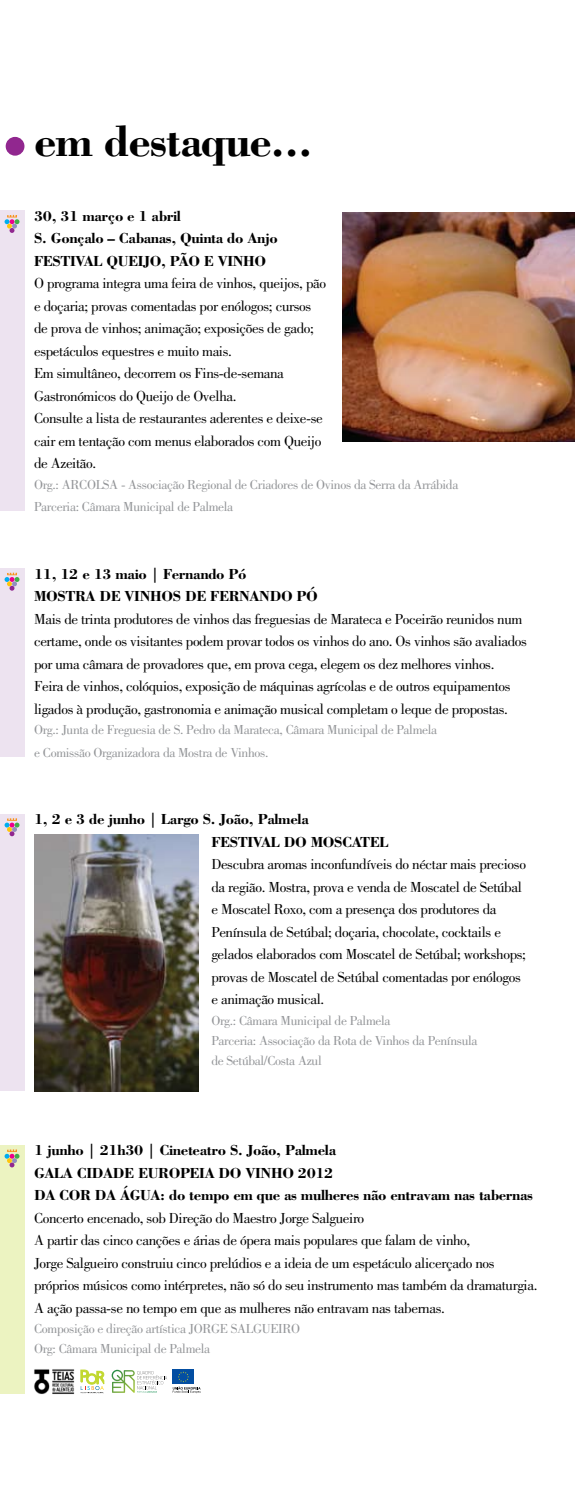
<style>
.page{position:relative;width:575px;height:1489px;background:#fff}
.page>*{position:absolute;margin:0;border:0;box-sizing:border-box;transform-origin:0 0}
.t1{font:700 45px "Bodoni Std";letter-spacing:-.025em;color:#000}
.t2{font:15px/22.5px "Bodoni Std";letter-spacing:-.025em;color:#000}
.t3{font:700 15px/22.5px "Bodoni Std";letter-spacing:-.025em;color:#000}
.t4{font:13.5px/20.2px "Bodoni Std";letter-spacing:-.025em;color:#939598}
</style>
<div class="page">
<img style="left:342px;top:212px;width:232px;height:229px">
<img style="left:34px;top:834px;width:164px;height:257px">
<img style="left:34px;top:1369px;width:41px;height:25px">
<svg style="left:80px;top:1369px;width:24px;height:22px"></svg>
<svg style="left:111px;top:1369px;width:89px;height:24px"></svg>
<div style="left:0;top:210px;width:24px;height:301px;background:#ede3f0"></div>
<div style="left:0;top:568px;width:24px;height:189px;background:#ede3f0"></div>
<div style="left:0;top:814px;width:24px;height:276px;background:#ede3f0"></div>
<div style="left:0;top:1145px;width:24px;height:248px;background:#ecf3c1"></div>
<svg style="left:5px;top:215px;width:14px;height:18px"></svg>
<svg style="left:5px;top:572px;width:14px;height:18px"></svg>
<svg style="left:5px;top:818px;width:14px;height:18px"></svg>
<svg style="left:5px;top:1149px;width:14px;height:18px"></svg>
<div style="left:6px;top:137px;width:18px;height:19px;background:#91278f;border-radius:50%"></div>
<h1 class="t1" style="left:34px;top:112px;width:281px">em destaque...</h1>
<p class="t3" style="left:34px;top:204px;width:245px">30, 31 março e 1 abril<br>S. Gonçalo – Cabanas, Quinta do Anjo<br>FESTIVAL QUEIJO, PÃO E VINHO</p>
<p class="t2" style="left:34px;top:272px;width:293px">O programa integra uma feira de vinhos, queijos, pão e doçaria; provas comentadas por enólogos; cursos de prova de vinhos; animação; exposições de gado; espetáculos equestres e muito mais.<br>Em simultâneo, decorrem os Fins-de-semana Gastronómicos do Queijo de Ovelha.<br>Consulte a lista de restaurantes aderentes e deixe-se cair em tentação com menus elaborados com Queijo de Azeitão.</p>
<p class="t4" style="left:34px;top:473px;width:425px;line-height:22.5px">Org.: ARCOLSA - Associação Regional de Criadores de Ovinos da Serra da Arrábida<br>Parceria: Câmara Municipal de Palmela</p>
<p class="t3" style="left:34px;top:562px;width:285px">11, 12 e 13 maio | Fernando Pó<br>MOSTRA DE VINHOS DE FERNANDO PÓ</p>
<p class="t2" style="left:34px;top:607px;width:494px">Mais de trinta produtores de vinhos das freguesias de Marateca e Poceirão reunidos num certame, onde os visitantes podem provar todos os vinhos do ano. Os vinhos são avaliados por uma câmara de provadores que, em prova cega, elegem os dez melhores vinhos.<br>Feira de vinhos, colóquios, exposição de máquinas agrícolas e de outros equipamentos ligados à produção, gastronomia e animação musical completam o leque de propostas.</p>
<p class="t4" style="left:34px;top:718px;width:404px;line-height:22.5px">Org.: Junta de Freguesia de S. Pedro da Marateca, Câmara Municipal de Palmela e Comissão Organizadora da Mostra de Vinhos.</p>
<p class="t3" style="left:211px;top:807px;width:179px;text-indent:-177px">1, 2 e 3 de junho | Largo S. João, Palmela<br>FESTIVAL DO MOSCATEL</p>
<p class="t2" style="left:211px;top:853px;width:316px">Descubra aromas inconfundíveis do néctar mais precioso da região. Mostra, prova e venda de Moscatel de Setúbal e Moscatel Roxo, com a presença dos produtores da Península de Setúbal; doçaria, chocolate, cocktails e gelados elaborados com Moscatel de Setúbal; workshops; provas de Moscatel de Setúbal comentadas por enólogos e animação musical.</p>
<p class="t4" style="left:211px;top:1010px;width:267px">Org.: Câmara Municipal de Palmela<br>Parceria: Associação da Rota de Vinhos da Península de Setúbal/Costa Azul</p>
<p class="t3" style="left:34px;top:1138px;width:500px">1 junho | 21h30 | Cineteatro S. João, Palmela<br>GALA CIDADE EUROPEIA DO VINHO 2012<br>DA COR DA ÁGUA: do tempo em que as mulheres não entravam nas tabernas</p>
<p class="t2" style="left:34px;top:1206px;width:504px">Concerto encenado, sob Direção do Maestro Jorge Salgueiro<br>A partir das cinco canções e árias de ópera mais populares que falam de vinho,<br>Jorge Salgueiro construiu cinco prelúdios e a ideia de um espetáculo alicerçado nos próprios músicos como intérpretes, não só do seu instrumento mas também da dramaturgia.<br>A ação passa-se no tempo em que as mulheres não entravam nas tabernas.</p>
<p class="t4" style="left:34px;top:1318px;width:267px">Composição e direção artística JORGE SALGUEIRO<br>Org: Câmara Municipal de Palmela</p>
</div>
